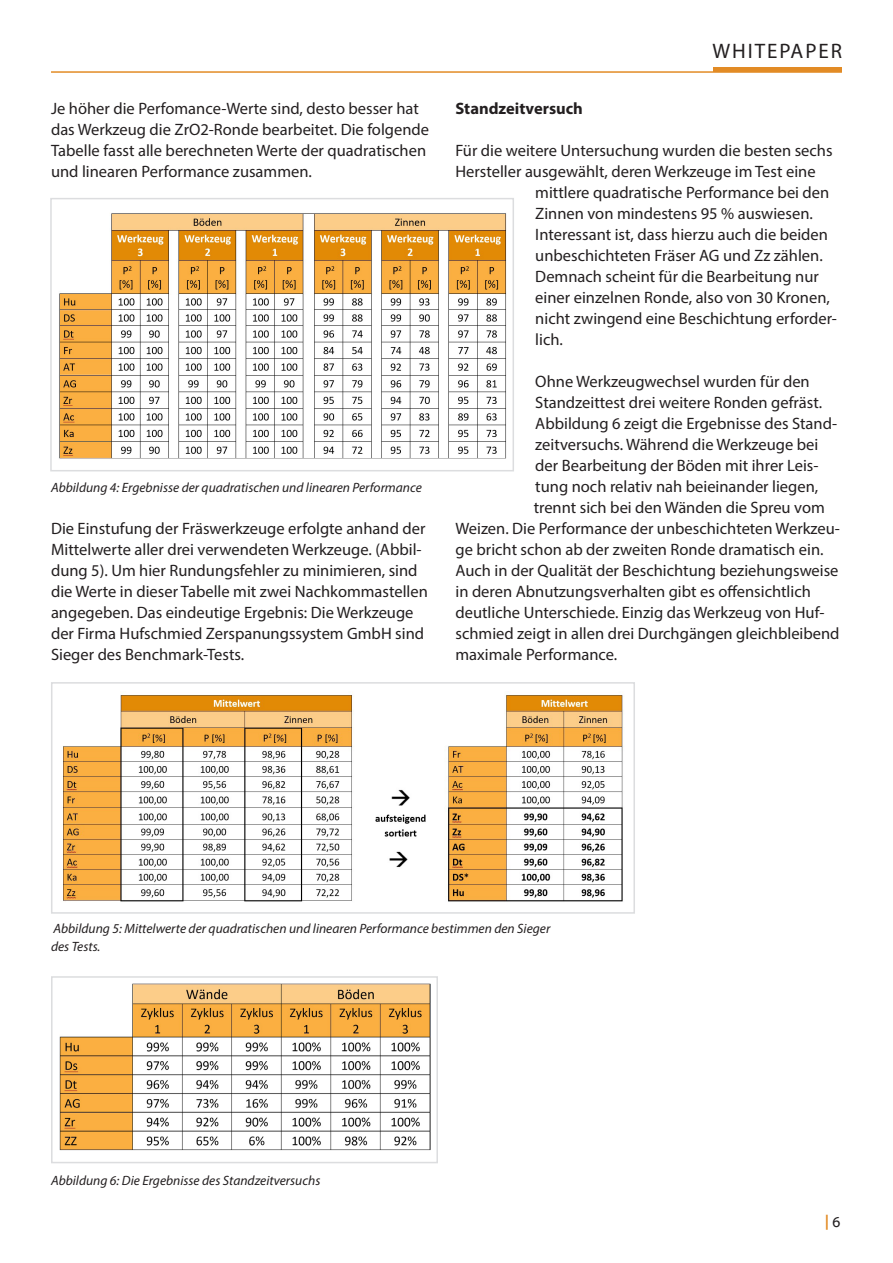
<style>
.page{position:relative;width:893px;height:1263px;background:#fff}
.page>*{position:absolute;margin:0;border:0;box-sizing:border-box;transform-origin:0 0}
.t1{font:21px "Myriad Pro";letter-spacing:.09em;color:#231f20}
.t2{font:16.5px/21px "Myriad Pro";color:#231f20}
.t3{font:700 16.5px "Myriad Pro";color:#231f20}
.t4{font:700 15px "Myriad Web Pro";color:#e28b25}
.t5{font:italic 13.5px/18px "Myriad Pro";color:#231f20}
.s1{font-weight:400;color:#231f20}
</style>
<div class="page">
<hr style="left:713px;top:68px;width:129px;height:4px;background:#e28b25">
<hr style="left:51px;top:71px;width:791px;height:2px;background:#e28b25">
<img style="left:59px;top:213px;width:448px;height:246px">
<div style="left:50px;top:198px;width:464px;height:273px;border:2px solid #dcdddf"></div>
<img style="left:63px;top:692px;width:560px;height:210px">
<div style="left:51px;top:682px;width:584px;height:232px;border:2px solid #dcdddf"></div>
<img style="left:60px;top:984px;width:370px;height:166px">
<div style="left:51px;top:976px;width:387px;height:187px;border:2px solid #dcdddf"></div>
<p class="t2" style="left:51px;top:98px;width:380px">Je höher die Perfomance-Werte sind, desto besser hat das Werkzeug die ZrO2-Ronde bearbeitet. Die folgende Tabelle fasst alle berechneten Werte der quadratischen und linearen Performance zusammen.</p>
<p class="t5" style="left:51px;top:478px;width:372px">Abbildung 4: Ergebnisse der quadratischen und linearen Performance</p>
<p class="t2" style="left:51px;top:518px;width:378px">Die Einstufung der Fräswerkzeuge erfolgte anhand der Mittelwerte aller drei verwendeten Werkzeuge. (Abbil&shy;dung 5). Um hier Rundungsfehler zu minimieren, sind die Werte in dieser Tabelle mit zwei Nachkommastellen angegeben. Das eindeutige Ergebnis: Die Werkzeuge der Firma Hufschmied Zerspanungssystem GmbH sind Sieger des Benchmark-Tests.</p>
<p class="t1" style="left:713px;top:38px;width:131px">WHITEPAPER</p>
<p class="t3" style="left:455px;top:98px;width:129px">Standzeitversuch</p>
<p class="t2" style="left:455px;top:140px;width:379px">Für die weitere Untersuchung wurden die besten sechs</p>
<p class="t2" style="left:455px;top:161px;width:362px">Hersteller ausgewählt, deren Werkzeuge im Test eine</p>
<p class="t2" style="left:535px;top:182px;width:296px">mittlere quadratische Performance bei den</p>
<p class="t2" style="left:535px;top:203px;width:279px">Zinnen von mindestens 95 % auswiesen.</p>
<p class="t2" style="left:535px;top:224px;width:294px">Interessant ist, dass hierzu auch die beiden</p>
<p class="t2" style="left:535px;top:245px;width:289px">unbeschichteten Fräser AG und Zz zählen.</p>
<p class="t2" style="left:535px;top:266px;width:285px">Demnach scheint für die Bearbeitung nur</p>
<p class="t2" style="left:535px;top:287px;width:296px">einer einzelnen Ronde, also von 30 Kronen,</p>
<p class="t2" style="left:535px;top:308px;width:303px">nicht zwingend eine Beschichtung erforder-</p>
<p class="t2" style="left:535px;top:329px;width:29px">lich.</p>
<p class="t2" style="left:535px;top:371px;width:276px">Ohne Werkzeugwechsel wurden für den</p>
<p class="t2" style="left:535px;top:392px;width:288px">Standzeittest drei weitere Ronden gefräst.</p>
<p class="t2" style="left:535px;top:413px;width:303px">Abbildung 6 zeigt die Ergebnisse des Stand-</p>
<p class="t2" style="left:535px;top:434px;width:284px">zeitversuchs. Während die Werkzeuge bei</p>
<p class="t2" style="left:535px;top:455px;width:285px">der Bearbeitung der Böden mit ihrer Leis-</p>
<p class="t2" style="left:535px;top:476px;width:284px">tung noch relativ nah beieinander liegen,</p>
<p class="t2" style="left:534px;top:497px;width:293px">trennt sich bei den Wänden die Spreu vom</p>
<p class="t2" style="left:455px;top:518px;width:386px">Weizen. Die Performance der unbeschichteten Werkzeu-</p>
<p class="t2" style="left:455px;top:539px;width:370px">ge bricht schon ab der zweiten Ronde dramatisch ein.</p>
<p class="t2" style="left:455px;top:560px;width:385px">Auch in der Qualität der Beschichtung beziehungsweise</p>
<p class="t2" style="left:455px;top:581px;width:357px">in deren Abnutzungsverhalten gibt es offensichtlich</p>
<p class="t2" style="left:455px;top:602px;width:371px">deutliche Unterschiede. Einzig das Werkzeug von Huf-</p>
<p class="t2" style="left:455px;top:623px;width:386px">schmied zeigt in allen drei Durchgängen gleichbleibend</p>
<p class="t2" style="left:455px;top:644px;width:163px">maximale Performance.</p>
<p class="t5" style="left:51px;top:919px;width:501px">Abbildung 5: Mittelwerte der quadratischen und linearen Performance bestimmen den Sieger des Tests.</p>
<p class="t5" style="left:51px;top:1171px;width:271px">Abbildung 6: Die Ergebnisse des Standzeitversuchs</p>
<p class="t4" style="left:825px;top:1212px;width:17px">| <span class="s1">6</span></p>
</div>
